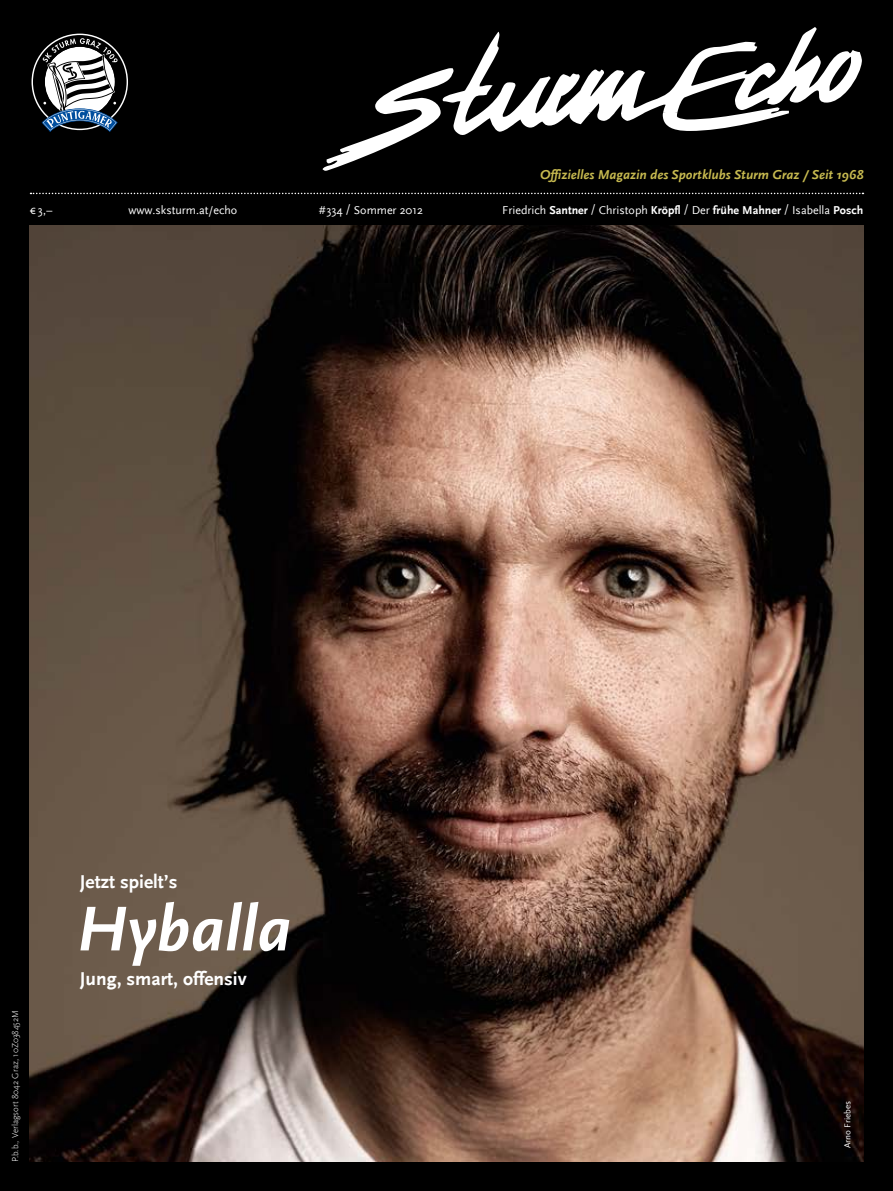
<style>
.page{position:relative;width:893px;height:1191px;background:#000}
.page>*{position:absolute;margin:0;border:0;box-sizing:border-box;transform-origin:0 0}
.t1{font:italic 700 66px "Scala Sans";color:#fff}
.t2{font:700 19.5px "Scala Sans";color:#fff}
.t3{font:italic 700 13.5px "Scala Sans";color:#c7ba50}
.t4{font:12px "Scala Sans";color:#fff}
.t5{font:300 9px "Scala Sans";color:#fff}
.t6{font:9px "Scala Sans";color:#fff}
.s1{font-family:"Myriad Pro"}
.s2{font-weight:700}
</style>
<div class="page">
<svg style="left:322px;top:27px;width:540px;height:144px"></svg>
<svg style="left:31px;top:193px;width:832px;height:1px"></svg>
<svg style="left:31px;top:33px;width:97px;height:99px"></svg>
<img style="left:30px;top:225px;width:833px;height:936px">
<p class="t3" style="left:540px;top:167px;width:325px">Offizielles Magazin des Sportklubs Sturm Graz / Seit 1968</p>
<p class="t4" style="left:30px;top:203px;width:24px"><span class="s1">€</span> 3,–</p>
<p class="t4" style="left:128px;top:203px;width:110px">www.sksturm.at/echo</p>
<p class="t4" style="left:319px;top:203px;width:106px">#334 / Sommer 2012</p>
<p class="t4" style="left:502px;top:203px;width:362px">Friedrich <span class="s2">Santner</span> / Christoph <span class="s2">Kröpfl</span> / Der <span class="s2">frühe Mahner</span> / Isabella <span class="s2">Posch</span></p>
<p class="t5" style="left:10px;top:1162px;width:154px;rotate:-90deg">P.b.b., Verlagsort 8042 Graz, 10Z038452M</p>
<h2 class="t2" style="left:80px;top:871px;width:99px">Jetzt spielt’s</h2>
<h1 class="t1" style="left:77px;top:893px;width:216px">Hyballa</h1>
<h2 class="t2" style="left:80px;top:967px;width:168px">Jung, smart, offensiv</h2>
<p class="t6" style="left:842px;top:1148px;width:49px;rotate:-90deg">Arno Friebes</p>
</div>
